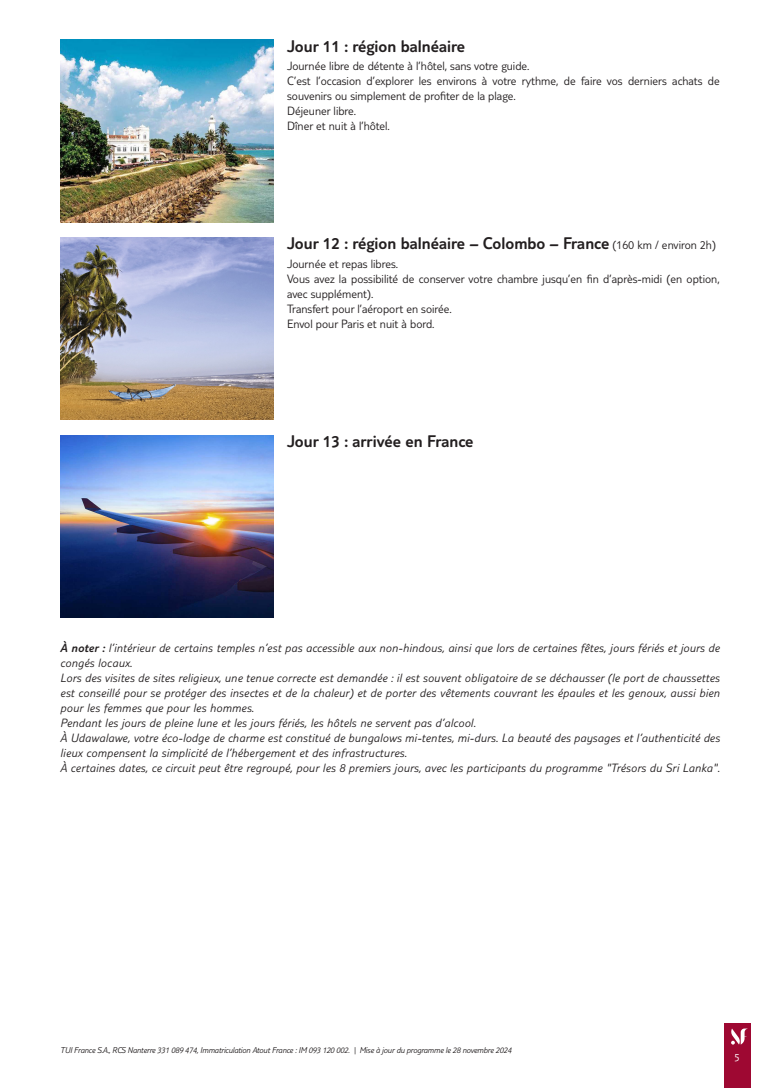
<style>
.page{position:relative;width:780px;height:1088px;background:#fff}
.page>*{position:absolute;margin:0;border:0;box-sizing:border-box;transform-origin:0 0}
.t1{font:300 17.5px "TUI Type";color:#231f20}
.t2{font:italic 300 12.5px/15px "TUI Type";letter-spacing:.02em;color:#231f20}
.t3{font:300 12.5px/15px "TUI Type";color:#231f20}
.t4{font:300 11.25px "TUI Type";color:#fff}
.t5{font:italic 300 8.75px "TUI Type";letter-spacing:-.02em;color:#231f20}
.s1{font-size:12.5px}
.s2{font-style:inherit}
</style>
<div class="page">
<div style="left:724px;top:1023px;width:26px;height:65px;background:#9e0832"></div>
<svg style="left:731px;top:1028px;width:17px;height:16px"></svg>
<img style="left:60px;top:40px;width:213px;height:182px">
<img style="left:60px;top:238px;width:213px;height:182px">
<img style="left:60px;top:435px;width:213px;height:182px">
<h1 class="t1" style="left:287px;top:36px;width:180px">Jour 11 : région balnéaire</h1>
<p class="t3" style="left:287px;top:58px;width:434px">Journée libre de détente à l’hôtel, sans votre guide.<br>C’est l’occasion d’explorer les environs à votre rythme, de faire vos derniers achats de souvenirs ou simplement de profiter de la plage.<br>Déjeuner libre.<br>Dîner et nuit à l’hôtel.</p>
<h1 class="t1" style="left:287px;top:234px;width:430px">Jour 12 : région balnéaire – Colombo – France <span class="s1">(160 km / environ 2h)</span></h1>
<p class="t3" style="left:287px;top:256px;width:434px">Journée et repas libres.<br>Vous avez la possibilité de conserver votre chambre jusqu’en fin d’après-midi (en option, avec supplément).<br>Transfert pour l’aéroport en soirée.<br>Envol pour Paris et nuit à bord.</p>
<h1 class="t1" style="left:287px;top:431px;width:188px">Jour 13 : arrivée en France</h1>
<p class="t2" style="left:60px;top:640px;width:661px"><span class="s2">À noter :</span> l’intérieur de certains temples n’est pas accessible aux non-hindous, ainsi que lors de certaines fêtes, jours fériés et jours de congés locaux.<br>Lors des visites de sites religieux, une tenue correcte est demandée : il est souvent obligatoire de se déchausser (le port de chaussettes est conseillé pour se protéger des insectes et de la chaleur) et de porter des vêtements couvrant les épaules et les genoux, aussi bien pour les femmes que pour les hommes.<br>Pendant les jours de pleine lune et les jours fériés, les hôtels ne servent pas d’alcool.<br>À Udawalawe, votre éco-lodge de charme est constitué de bungalows mi-tentes, mi-durs. La beauté des paysages et l’authenticité des lieux compensent la simplicité de l’hébergement et des infrastructures.<br>À certaines dates, ce circuit peut être regroupé, pour les 8 premiers jours, avec les participants du programme "Trésors du Sri Lanka".</p>
<p class="t5" style="left:60px;top:1045px;width:452px">TUI France S.A., RCS Nanterre 331 089 474, Immatriculation Atout France : IM 093 120 002. | Mise à jour du programme le 28 novembre 2024</p>
<p class="t4" style="left:734px;top:1050px;width:7px">5</p>
</div>
